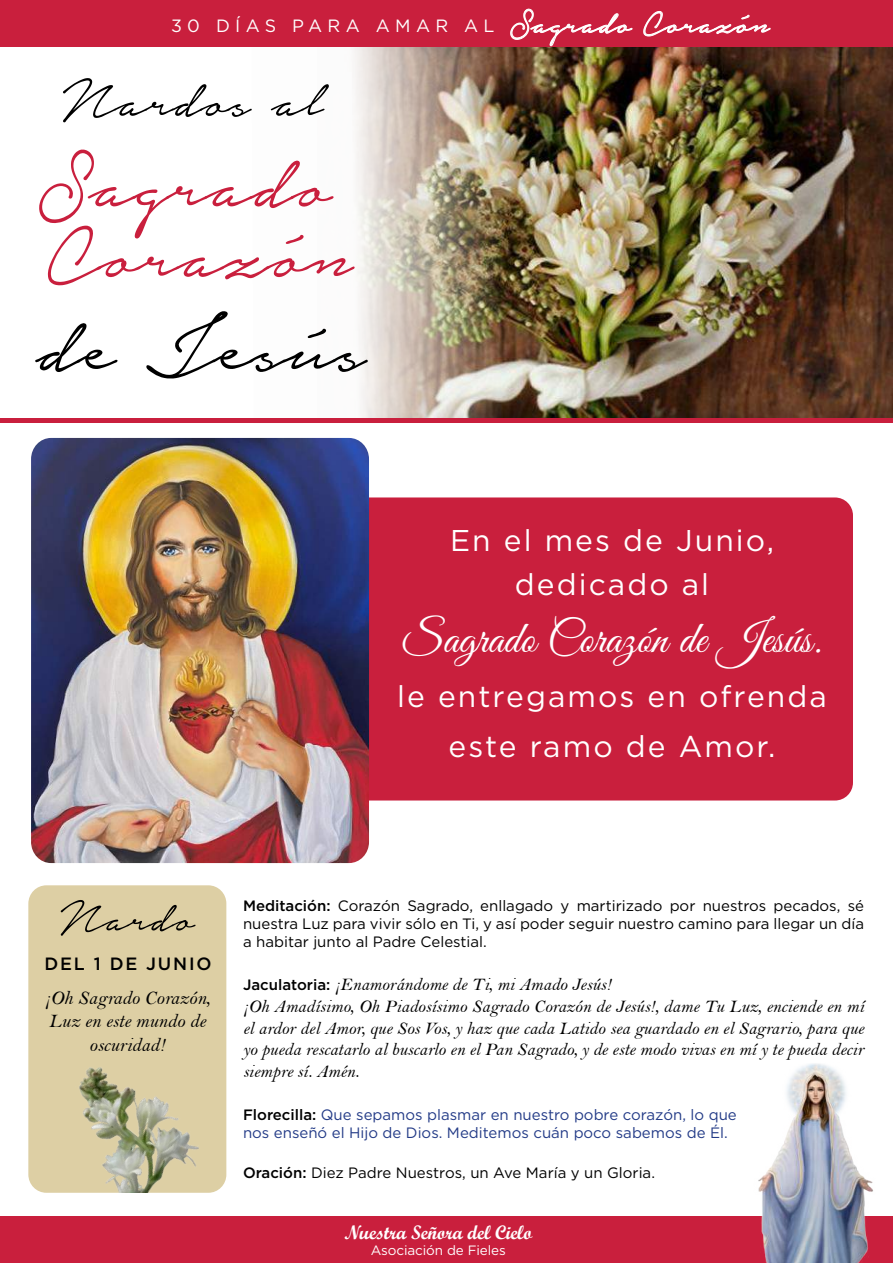
<style>
.page{position:relative;width:893px;height:1263px;background:#fff}
.page>*{position:absolute;margin:0;border:0;box-sizing:border-box;transform-origin:0 0}
.t1{font:105px "Notera Personal Use Only";color:#000}
.t2{font:102px "Notera Personal Use Only";color:#c91f3d}
.t3{font:70.5px "Notera Personal Use Only";color:#000}
.t4{font:57px "Notera Personal Use Only";color:#000}
.t5{font:45px "Great Vibes";color:#fff}
.t6{font:42px "Notera Personal Use Only";color:#fff}
.t7{font:30px/43.5px "Gotham";letter-spacing:.07em;color:#fff;text-align:center}
.t8{font:19.5px/23.4px "Bell MT Italic";color:#000;text-align:center}
.t9{font:19.5px "Script MT Bold";letter-spacing:-.01em;color:#fff}
.t10{font:18px/21.6px "Bell MT Italic";color:#000}
.t11{font:17.85px "Gotham";letter-spacing:.3em;color:#fff}
.t12{font:500 17.85px "Gotham";letter-spacing:.1em;color:#000}
.t13{font:15px/18px "Gotham";color:#000;text-align:justify}
.t14{font:15px/18px "Gotham";color:#233b87}
.t15{font:13.5px "Gotham";letter-spacing:-.01em;color:#fff}
.s1{font-weight:500}
.s2{font-family:"Gotham";font-weight:500;font-size:15px}
.s3{font-weight:500;color:#000}
</style>
<div class="page">
<div style="left:28px;top:885px;width:198px;height:308px;background:#ddcfa4;border-radius:18px"></div>
<img style="left:503px;top:46px;width:390px;height:372px">
<img style="left:251px;top:46px;width:252px;height:372px">
<div style="left:0;top:0;width:893px;height:46px;background:#c91f3d"></div>
<svg style="left:510px;top:9px;width:123px;height:37px"></svg>
<svg style="left:643px;top:11px;width:127px;height:25px"></svg>
<div style="left:0;top:418px;width:893px;height:5px;background:#c91f3d"></div>
<div style="left:306px;top:497px;width:547px;height:303px;background:#c91f3d;border-radius:18px"></div>
<img style="left:31px;top:438px;width:338px;height:425px">
<img style="left:0;top:1010px;width:252px;height:207px">
<div style="left:64px;top:1193px;width:111px;height:28px;background:#fff"></div>
<div style="left:0;top:1217px;width:893px;height:46px;background:#c91f3d"></div>
<img style="left:714px;top:1063px;width:179px;height:200px">
<p class="t11" style="left:171px;top:16px;width:325px">30 DÍAS PARA AMAR AL</p>
<h3 class="t6" style="left:511px;top:2px;width:260px">Sagrado Corazón</h3>
<h3 class="t3" style="left:62px;top:65px;width:262px">Nardos al</h3>
<h2 class="t2" style="left:39px;top:133px;width:294px">Sagrado</h2>
<h2 class="t2" style="left:47px;top:203px;width:307px">Corazón</h2>
<h1 class="t1" style="left:36px;top:295px;width:332px">de Jesús</h1>
<h3 class="t7" style="left:450px;top:518px;width:325px">En el mes de Junio, dedicado al</h3>
<h3 class="t5" style="left:403px;top:613px;width:420px">Sagrado Corazón de Jesús.</h3>
<h3 class="t7" style="left:397px;top:671px;width:431px;line-height:49.5px">le entregamos en ofrenda este ramo de Amor.</h3>
<h3 class="t4" style="left:60px;top:889px;width:136px">Nardo</h3>
<p class="t12" style="left:45px;top:953px;width:168px">DEL 1 DE JUNIO</p>
<p class="t8" style="left:45px;top:986px;width:167px">¡Oh Sagrado Corazón,<br>Luz en este mundo de oscuridad!</p>
<p class="t13" style="left:243px;top:896px;width:623px"><span class="s1">Meditación:</span> Corazón Sagrado, enllagado y martirizado por nuestros pecados, sé nuestra Luz para vivir sólo en Ti, y así poder seguir nuestro camino para llegar un día a habitar junto al Padre Celestial.</p>
<p class="t10" style="left:243px;top:974px;width:623px"><span class="s2">Jaculatoria:</span> ¡Enamorándome de Ti, mi Amado Jesús!<br>¡Oh Amadísimo, Oh Piadosísimo Sagrado Corazón de Jesús!, dame Tu Luz, enciende en mí el ardor del Amor, que Sos Vos, y haz que cada Latido sea guardado en el Sagrario, para que yo pueda rescatarlo al buscarlo en el Pan Sagrado, y de este modo vivas en mí y te pueda decir siempre sí. Amén.</p>
<p class="t14" style="left:243px;top:1105px;width:495px"><span class="s3">Florecilla:</span> Que sepamos plasmar en nuestro pobre corazón, lo que nos enseñó el Hijo de Dios. Meditemos cuán poco sabemos de Él.</p>
<p class="t13" style="left:243px;top:1163px;width:413px"><span class="s1">Oración:</span> Diez Padre Nuestros, un Ave María y un Gloria.</p>
<p class="t9" style="left:344px;top:1220px;width:190px">Nuestra Señora del Cielo</p>
<p class="t15" style="left:371px;top:1243px;width:137px">Asociación de Fieles</p>
</div>
